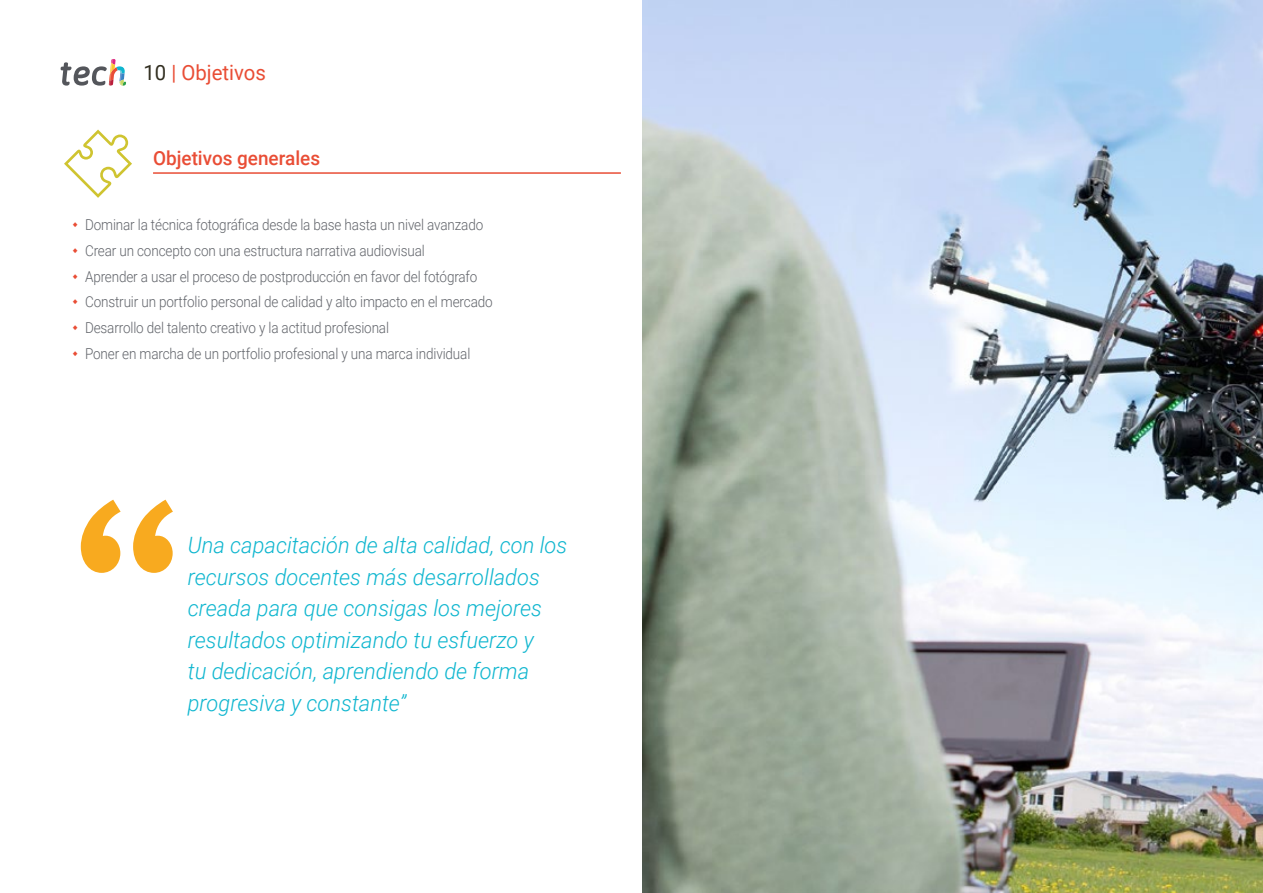
<style>
.page{position:relative;width:1263px;height:893px;background:#fff}
.page>*{position:absolute;margin:0;border:0;box-sizing:border-box;transform-origin:0 0}
.t1{font:italic 300 22.5px/31.5px "Roboto";color:#0fb6cf}
.t2{font:21px "Roboto";color:#e94d35}
.t3{font:500 19.5px "Roboto";color:#e94d35}
.t4{font:300 15px/25.7px "Roboto";letter-spacing:-.01em;color:#61646a;scale:.9 1}
.s1{color:#312e20}
</style>
<div class="page">
<hr style="left:153px;top:173px;width:468px;height:1px;background:#e94d35">
<svg style="left:64px;top:130px;width:68px;height:68px"></svg>
<img style="left:642px;top:0;width:621px;height:893px">
<svg style="left:61px;top:59px;width:65px;height:27px"></svg>
<svg style="left:81px;top:500px;width:92px;height:73px"></svg>
<h2 class="t2" style="left:144px;top:57px;width:124px"><span class="s1">10</span> | Objetivos</h2>
<h3 class="t3" style="left:153px;top:144px;width:169px">Objetivos generales</h3>
<p class="t4" style="left:85px;top:211px;width:454px">Dominar la técnica fotográfica desde la base hasta un nivel avanzado Crear un concepto con una estructura narrativa audiovisual<br>Aprender a usar el proceso de postproducción en favor del fotógrafo Construir un portfolio personal de calidad y alto impacto en el mercado Desarrollo del talento creativo y la actitud profesional<br>Poner en marcha de un portfolio profesional y una marca individual</p>
<h1 class="t1" style="left:188px;top:529px;width:381px">Una capacitación de alta calidad, con los recursos docentes más desarrollados creada para que consigas los mejores resultados optimizando tu esfuerzo y<br>tu dedicación, aprendiendo de forma progresiva y constante”</h1>
</div>
